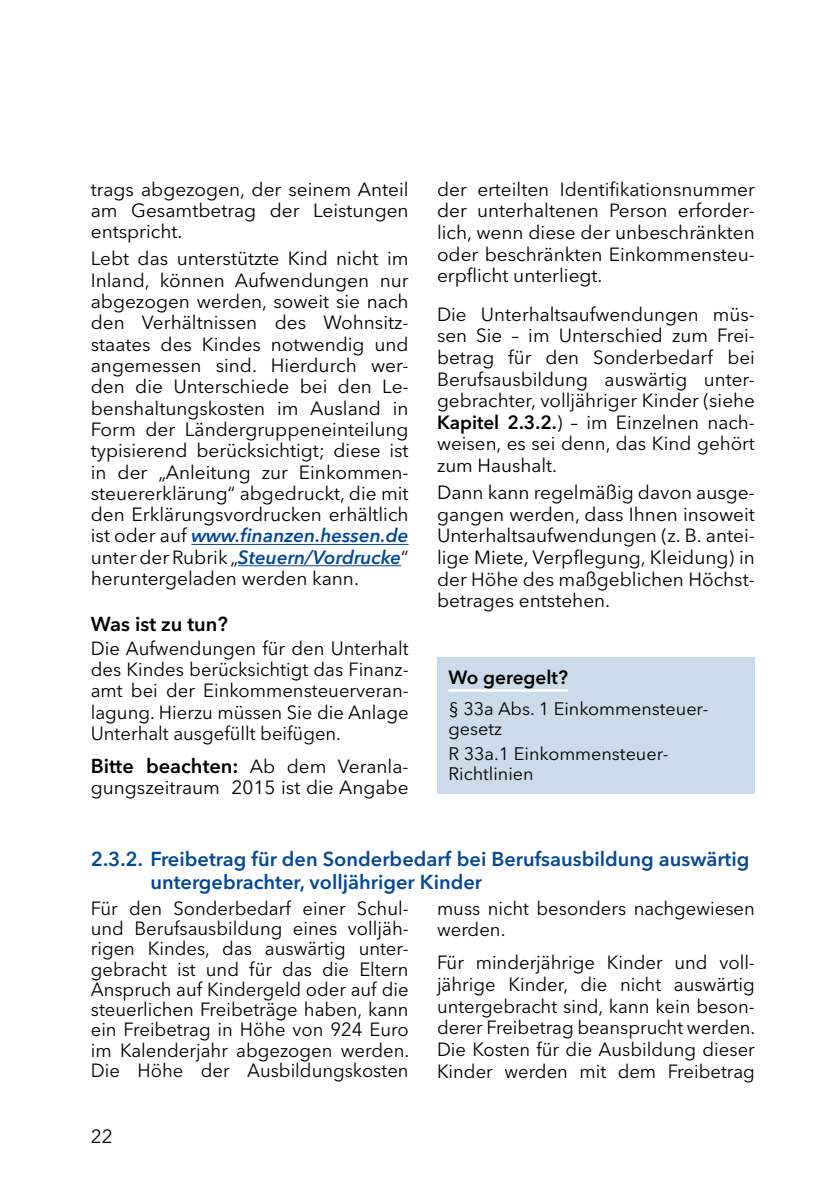
<style>
.page{position:relative;width:840px;height:1191px;background:#fff}
.page>*{position:absolute;margin:0;border:0;box-sizing:border-box;transform-origin:0 0}
.t1{font:600 20px/23px "Avenir Next LT Pro";color:#004996}
.t2{font:600 20px "Avenir Next LT Pro";color:#000}
.t3{font:19px/21.6px "Avenir Next LT Pro";color:#000;text-align:justify}
.t4{font:600 19px "Avenir Next LT Pro";color:#000}
.t5{font:18px/19.8px "Avenir Next LT Pro";color:#000}
.s1{font-weight:600;font-style:italic;color:#004996}
.s2{font-weight:400;font-size:19px}
.s3{font-weight:600}
</style>
<div class="page">
<hr style="left:191px;top:544px;width:217px;height:1px;background:#004996">
<hr style="left:238px;top:565px;width:163px;height:1px;background:#004996">
<div style="left:437px;top:658px;width:317px;height:136px;background:#ccdbea"></div>
<hr style="left:448px;top:689px;width:119px;height:3px;background:#fff">
<p class="t3" style="left:91px;top:178px;width:319px">trags abgezogen, der seinem Anteil am Gesamtbetrag der Leistungen entspricht.</p>
<p class="t3" style="left:91px;top:248px;width:319px">Lebt das unterstützte Kind nicht im Inland, können Aufwendungen nur abgezogen werden, soweit sie nach den Verhältnissen des Wohnsitz&shy;staates des Kindes notwendig und angemessen sind. Hierdurch wer&shy;den die Unterschiede bei den Le&shy;benshaltungskosten im Ausland in Form der Ländergruppeneinteilung typisierend berücksichtigt; diese ist in der „Anleitung zur Einkommen&shy;steuererklärung“ abgedruckt, die mit den Erklärungsvordrucken erhältlich ist oder auf <span class="s1">www.finanzen.hessen.de </span>unter der Rubrik „<span class="s1">Steuern/Vordrucke</span>“ heruntergeladen werden kann.</p>
<p class="t2" style="left:91px;top:611px;width:139px">Was ist zu tun?</p>
<p class="t3" style="left:91px;top:637px;width:319px">Die Aufwendungen für den Unterhalt des Kindes berücksichtigt das Finanz&shy;amt bei der Einkommensteuerveran&shy;lagung. Hierzu müssen Sie die Anlage Unterhalt ausgefüllt beifügen.</p>
<p class="t2" style="left:91px;top:753px;width:319px">Bitte beachten: <span class="s2">Ab dem Veranla-</span></p>
<p class="t3" style="left:91px;top:776px;width:319px">gungszeitraum 2015 ist die Angabe</p>
<p class="t3" style="left:437px;top:178px;width:319px">der erteilten Identifikationsnummer der unterhaltenen Person erforder&shy;lich, wenn diese der unbeschränkten oder beschränkten Einkommensteu&shy;erpflicht unterliegt.</p>
<p class="t3" style="left:437px;top:303px;width:319px">Die Unterhaltsaufwendungen müs&shy;sen Sie – im Unterschied zum Frei&shy;betrag für den Sonderbedarf bei Berufsausbildung auswärtig unter&shy;gebrachter, volljähriger Kinder (siehe <span class="s3">Kapitel 2.3.2.</span>) – im Einzelnen nach&shy;weisen, es sei denn, das Kind gehört zum Haushalt.</p>
<p class="t3" style="left:437px;top:481px;width:319px">Dann kann regelmäßig davon ausge&shy;gangen werden, dass Ihnen insoweit Unterhaltsaufwendungen (z. B. antei&shy;lige Miete, Verpflegung, Kleidung) in der Höhe des maßgeblichen Höchst&shy;betrages entstehen.</p>
<p class="t4" style="left:448px;top:665px;width:121px">Wo geregelt?</p>
<p class="t5" style="left:448px;top:698px;width:261px">§ 33a Abs. 1 Einkommensteuer&shy;gesetz</p>
<p class="t5" style="left:448px;top:744px;width:221px">R 33a.1 Einkommensteuer-<br>Richtlinien</p>
<p class="t1" style="left:150px;top:847px;width:600px;text-indent:-60px">2.3.2. Freibetrag für den Sonderbedarf bei Berufsausbildung auswärtig untergebrachter, volljähriger Kinder</p>
<p class="t3" style="left:91px;top:898px;width:320px;line-height:20.2px">Für den Sonderbedarf einer Schul&shy;und Berufsausbildung eines volljäh&shy;rigen Kindes, das auswärtig unter&shy;gebracht ist und für das die Eltern Anspruch auf Kindergeld oder auf die steuerlichen Freibeträge haben, kann ein Freibetrag in Höhe von 924 Euro im Kalenderjahr abgezogen werden.<br>Die Höhe der Ausbildungskosten</p>
<p class="t3" style="left:437px;top:897px;width:319px">muss nicht besonders nachgewiesen werden.</p>
<p class="t3" style="left:437px;top:952px;width:320px">Für minderjährige Kinder und voll&shy;jährige Kinder, die nicht auswärtig untergebracht sind, kann kein beson&shy;derer Freibetrag beansprucht werden.<br>Die Kosten für die Ausbildung dieser Kinder werden mit dem Freibetrag</p>
<p class="t3" style="left:91px;top:1125px;width:24px">22</p>
</div>
